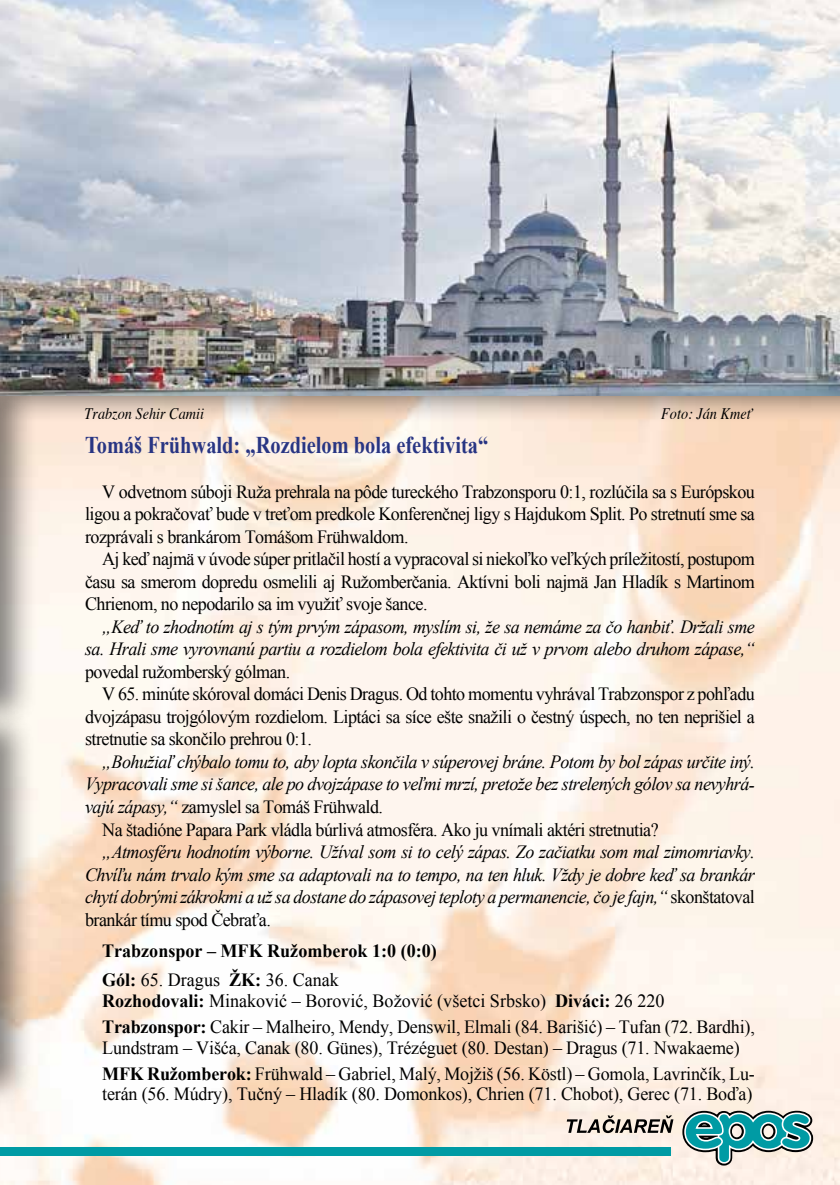
<style>
.page{position:relative;width:840px;height:1185px;background:#fff}
.page>*{position:absolute;margin:0;border:0;box-sizing:border-box;transform-origin:0 0}
.t1{font:700 24px "Times New Roman";color:#283583;scale:.85 1}
.t2{font:18.6px/22.6px "Times New Roman";letter-spacing:-.03em;color:#000;text-align:justify}
.t3{font:italic 18.6px/22.6px "Times New Roman";letter-spacing:-.03em;color:#000;text-align:right}
.t4{font:18.6px/26.2px "Times New Roman";letter-spacing:-.01em;color:#000}
.t5{font:700 18.6px/29px "Times New Roman";color:#000}
.t6{font:italic 16px "Times";color:#000;scale:.89 1}
.s1{font-style:italic}
.s2{font-style:normal}
.s3{font-weight:400}
.s4{font-weight:700}
</style>
<div class="page">
<img style="left:0;top:425px;width:839px;height:760px">
<svg style="left:679px;top:1108px;width:136px;height:60px"></svg>
<div style="left:0;top:1148px;width:670px;height:8px;background:#009ba4"></div>
<svg style="left:566px;top:1115px;width:107px;height:18px"></svg>
<div style="left:0;top:361px;width:38px;height:372px;background:#000;opacity:.5"></div>
<div style="left:0;top:704px;width:37px;height:405px;background:#000;opacity:.5"></div>
<div style="left:0;top:0;width:839px;height:425px;background:#000;opacity:.5"></div>
<img style="left:0;top:0;width:839px;height:395px">
<p class="t6" style="left:84px;top:400px;width:136px">Trabzon Sehir Camii</p>
<p class="t6" style="left:660px;top:400px;width:105px">Foto: Ján Kmeť</p>
<p class="t1" style="left:85px;top:428px;width:475px">Tomáš Frühwald: „Rozdielom bola efektivita“</p>
<p class="t2" style="left:85px;top:480px;width:671px;text-indent:17px">V odvetnom súboji Ruža prehrala na pôde tureckého Trabzonsporu 0:1, rozlúčila sa s Európskou ligou a pokračovať bude v treťom predkole Konferenčnej ligy s Hajdukom Split. Po stretnutí sme sa rozprávali s brankárom Tomášom Frühwaldom.</p>
<p class="t2" style="left:85px;top:547px;width:671px;text-indent:17px">Aj keď najmä v úvode súper pritlačil hostí a vypracoval si niekoľko veľkých príležitostí, postupom času sa smerom dopredu osmelili aj Ružomberčania. Aktívni boli najmä Jan Hladík s Martinom Chrienom, no nepodarilo sa im využiť svoje šance.</p>
<p class="t3" style="left:85px;top:615px;width:671px">„Keď to zhodnotím aj s tým prvým zápasom, myslím si, že sa nemáme za čo hanbiť. Držali sme sa. Hrali sme vyrovnanú partiu a rozdielom bola efektivita či už v prvom alebo druhom zápase,“</p>
<p class="t2" style="left:85px;top:660px;width:206px">povedal ružomberský gólman.</p>
<p class="t2" style="left:102px;top:682px;width:654px">V 65. minúte skóroval domáci Denis Dragus. Od tohto momentu vyhrával Trabzonspor z pohľadu</p>
<p class="t2" style="left:85px;top:705px;width:671px">dvojzápasu trojgólovým rozdielom. Liptáci sa síce ešte snažili o čestný úspech, no ten neprišiel a</p>
<p class="t2" style="left:85px;top:727px;width:228px">stretnutie sa skončilo prehrou 0:1.</p>
<p class="t3" style="left:102px;top:750px;width:654px">„Bohužiaľ chýbalo tomu to, aby lopta skončila v súperovej bráne. Potom by bol zápas určite iný.</p>
<p class="t3" style="left:85px;top:772px;width:670px">Vypracovali sme si šance, ale po dvojzápase to veľmi mrzí, pretože bez strelených gólov sa nevyhrá-</p>
<p class="t2" style="left:85px;top:795px;width:299px"><span class="s1">vajú zápasy,“</span> zamyslel sa Tomáš Frühwald.</p>
<p class="t2" style="left:102px;top:818px;width:557px">Na štadióne Papara Park vládla búrlivá atmosféra. Ako ju vnímali aktéri stretnutia?</p>
<p class="t3" style="left:85px;top:840px;width:671px;text-align:justify;text-indent:17px">„Atmosféru hodnotím výborne. Užíval som si to celý zápas. Zo začiatku som mal zimomriavky.<br>Chvíľu nám trvalo kým sme sa adaptovali na to tempo, na ten hluk. Vždy je dobre keď sa brankár chytí dobrými zákrokmi a už sa dostane do zápasovej teploty a permanencie, čo je fajn,“ <span class="s2">skonštatoval brankár tímu spod Čebraťa.</span></p>
<p class="t5" style="left:102px;top:936px;width:336px">Trabzonspor – MFK Ružomberok 1:0 (0:0)<br>Gól: <span class="s3">65. Dragus</span> ŽK: <span class="s3">36. Canak</span></p>
<p class="t4" style="left:102px;top:987px;width:654px"><span class="s4">Rozhodovali:</span> Minaković – Borović, Božović (všetci Srbsko) <span class="s4">Diváci:</span> 26 220<br><span class="s4">Trabzonspor:</span> Cakir – Malheiro, Mendy, Denswil, Elmali (84. Barišić) – Tufan (72. Bardhi),</p>
<p class="t4" style="left:102px;top:1034px;width:653px">Lundstram – Višća, Canak (80. Günes), Trézéguet (80. Destan) – Dragus (71. Nwakaeme)<br><span class="s4">MFK Ružomberok:</span> Frühwald – Gabriel, Malý, Mojžiš (56. Köstl) – Gomola, Lavrinčík, Lu-</p>
<p class="t4" style="left:102px;top:1081px;width:651px">terán (56. Múdry), Tučný – Hladík (80. Domonkos), Chrien (71. Chobot), Gerec (71. Boďa)</p>
</div>
